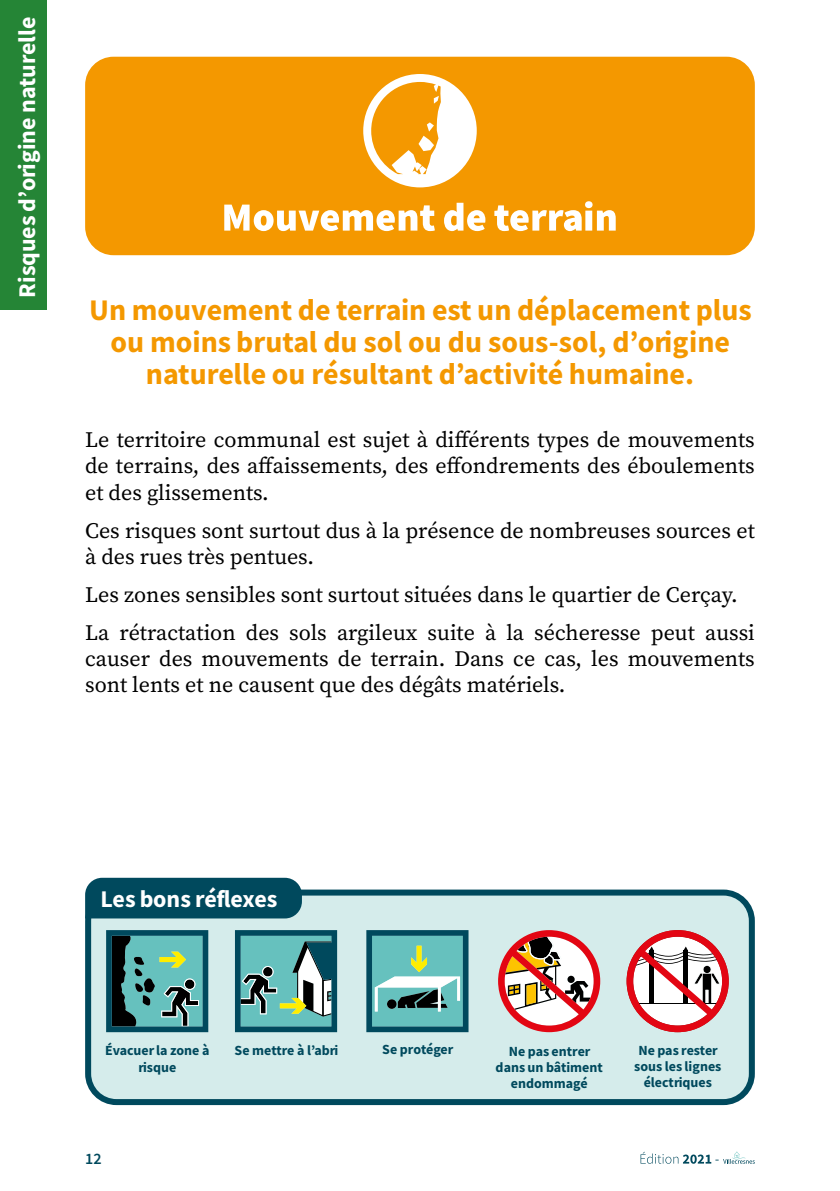
<style>
.page{position:relative;width:840px;height:1191px;background:#fff}
.page>*{position:absolute;margin:0;border:0;box-sizing:border-box;transform-origin:0 0}
.t1{font:30px/32px "Source Sans Variable";color:#f49800;text-align:center}
.t2{font:24px "Source Sans Variable";color:#fff}
.t3{font:22px/26.4px "Source Serif Pro";color:#000}
.t4{font:16px "Source Sans Variable";color:#00495d}
.t5{font:14px/16px "Source Sans Variable";color:#00495d;text-align:center}
</style>
<div class="page">
<svg style="left:640px;top:1151px;width:114px;height:12px"></svg>
<div style="left:0;top:0;width:46px;height:309px;background:#258536"></div>
<div style="left:85px;top:57px;width:669px;height:198px;background:#f49800;border-radius:28px"></div>
<svg style="left:363px;top:74px;width:113px;height:113px"></svg>
<svg style="left:224px;top:201px;width:391px;height:30px"></svg>
<div style="left:88px;top:892px;width:663px;height:210px;background:#d5eceb;border-radius:28px"></div>
<div style="left:85px;top:889px;width:669px;height:216px;border:6px solid #00495d;border-radius:28px"></div>
<div style="left:85px;top:877px;width:217px;height:41px;background:#00495d"></div>
<svg style="left:235px;top:930px;width:102px;height:102px;background:#569393"></svg>
<svg style="left:626px;top:930px;width:102px;height:102px"></svg>
<svg style="left:498px;top:930px;width:102px;height:102px"></svg>
<svg style="left:106px;top:930px;width:102px;height:102px;background:#448380"></svg>
<svg style="left:366px;top:930px;width:102px;height:102px;background:#5fa5a3"></svg>
<p class="t2" style="left:13px;top:298px;width:283px;rotate:-90deg">Risques d’origine naturelle</p>
<h1 class="t1" style="left:89px;top:294px;width:664px">Un mouvement de terrain est un déplacement plus ou moins brutal du sol ou du sous-sol, d’origine naturelle ou résultant d’activité humaine.</h1>
<p class="t3" style="left:85px;top:426px;width:670px;text-align:justify">Le territoire communal est sujet à différents types de mouvements de terrains, des affaissements, des effondrements des éboulements et des glissements.</p>
<p class="t3" style="left:85px;top:517px;width:670px">Ces risques sont surtout dus à la présence de nombreuses sources et à des rues très pentues.</p>
<p class="t3" style="left:85px;top:575px;width:670px;line-height:37.8px">Les zones sensibles sont surtout situées dans le quartier de Cerçay.<br>La rétractation des sols argileux suite à la sécheresse peut aussi</p>
<p class="t3" style="left:85px;top:645px;width:670px">causer des mouvements de terrain. Dans ce cas, les mouvements sont lents et ne causent que des dégâts matériels.</p>
<p class="t2" style="left:100px;top:884px;width:178px">Les bons réflexes</p>
<p class="t5" style="left:105px;top:1042px;width:106px;line-height:16.8px">Évacuerla zone à risque</p>
<p class="t5" style="left:382px;top:1041px;width:73px">Se protéger</p>
<p class="t5" style="left:234px;top:1042px;width:105px">Se mettre à l’abri</p>
<p class="t5" style="left:634px;top:1042px;width:89px">Ne pas rester sous les lignes électriques</p>
<p class="t5" style="left:495px;top:1043px;width:109px">Ne pas entrer dans un bâtiment endommagé</p>
<p class="t4" style="left:85px;top:1148px;width:18px">12</p>
</div>
